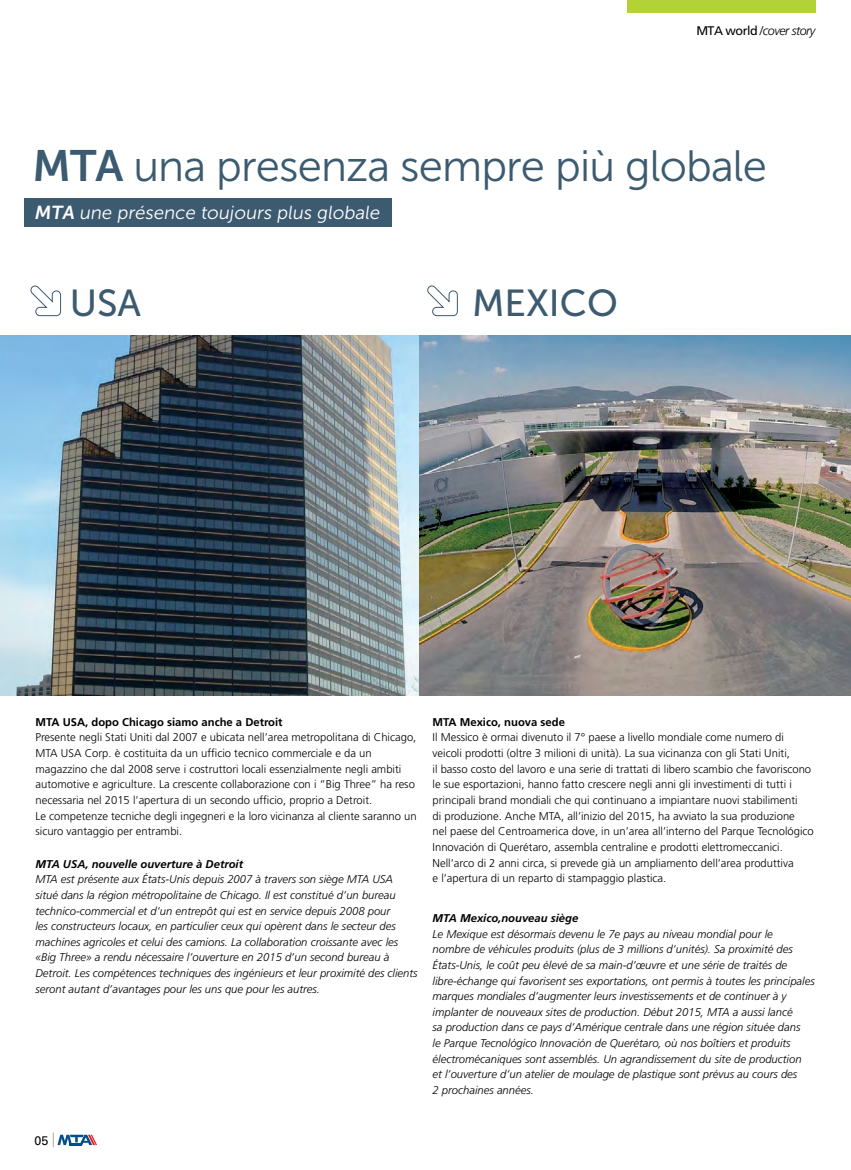
<style>
.page{position:relative;width:851px;height:1170px;background:#fff}
.page>*{position:absolute;margin:0;border:0;box-sizing:border-box;transform-origin:0 0}
.t1{font:43.75px "Museo JH Sans 300";letter-spacing:-.02em;color:#3c5a70}
.t2{font:37.5px "Museo JH Sans 500";color:#3c5a70}
.t3{font:18.75px "Museo JH Sans 300";color:#fff}
.t4{font:italic 300 12.5px "Frutiger";letter-spacing:-.04em;color:#000}
.t5{font:12.5px "Univers LT Std";color:#000}
.t6{font:italic 300 11.25px/15.6px "Frutiger";color:#000}
.t7{font:300 11.25px/15.6px "Frutiger";color:#000}
.t8{font:700 11.25px "Frutiger";color:#000}
.t9{font:italic 700 11.25px "Frutiger";color:#000}
.s1{font-weight:400;font-style:normal}
.s2{font-family:"Museo JH Sans 700"}
</style>
<div class="page">
<div style="left:626px;top:0;width:189px;height:13px;background:#b3d235"></div>
<div style="left:24px;top:198px;width:368px;height:28px;background:#3c5a70"></div>
<svg style="left:30px;top:285px;width:31px;height:31px"></svg>
<svg style="left:427px;top:285px;width:31px;height:31px"></svg>
<img style="left:0;top:335px;width:850px;height:360px">
<svg style="left:53px;top:1132px;width:44px;height:14px"></svg>
<p class="t4" style="left:696px;top:24px;width:121px"><span class="s1">MTA world</span> /cover story</p>
<h1 class="t1" style="left:32px;top:142px;width:736px"><span class="s2">MTA</span> una presenza sempre più globale</h1>
<h3 class="t3" style="left:34px;top:203px;width:349px"><span class="s2">MTA</span> une présence toujours plus globale</h3>
<h2 class="t2" style="left:70px;top:282px;width:73px">USA</h2>
<h2 class="t2" style="left:472px;top:283px;width:147px">MEXICO</h2>
<p class="t8" style="left:35px;top:715px;width:249px">MTA USA, dopo Chicago siamo anche a Detroit</p>
<p class="t7" style="left:35px;top:729px;width:383px">Presente negli Stati Uniti dal 2007 e ubicata nell’area metropolitana di Chicago, MTA USA Corp. è costituita da un ufficio tecnico commerciale e da un magazzino che dal 2008 serve i costruttori locali essenzialmente negli ambiti automotive e agriculture. La crescente collaborazione con i “Big Three” ha reso necessaria nel 2015 l’apertura di un secondo ufficio, proprio a Detroit.<br>Le competenze tecniche degli ingegneri e la loro vicinanza al cliente saranno un sicuro vantaggio per entrambi.</p>
<p class="t9" style="left:35px;top:857px;width:209px">MTA USA, nouvelle ouverture à Detroit</p>
<p class="t6" style="left:35px;top:871px;width:383px">MTA est présente aux États-Unis depuis 2007 à travers son siège MTA USA situé dans la région métropolitaine de Chicago. Il est constitué d’un bureau technico-commercial et d’un entrepôt qui est en service depuis 2008 pour<br>les constructeurs locaux, en particulier ceux qui opèrent dans le secteur des machines agricoles et celui des camions. La collaboration croissante avec les «Big Three» a rendu nécessaire l’ouverture en 2015 d’un second bureau à Detroit. Les compétences techniques des ingénieurs et leur proximité des clients seront autant d’avantages pour les uns que pour les autres.</p>
<p class="t8" style="left:432px;top:715px;width:134px">MTA Mexico, nuova sede</p>
<p class="t7" style="left:432px;top:729px;width:382px">Il Messico è ormai divenuto il 7° paese a livello mondiale come numero di veicoli prodotti (oltre 3 milioni di unità). La sua vicinanza con gli Stati Uniti,<br>il basso costo del lavoro e una serie di trattati di libero scambio che favoriscono le sue esportazioni, hanno fatto crescere negli anni gli investimenti di tutti i principali brand mondiali che qui continuano a impiantare nuovi stabilimenti<br>di produzione. Anche MTA, all’inizio del 2015, ha avviato la sua produzione<br>nel paese del Centroamerica dove, in un’area all’interno del Parque Tecnológico Innovación di Querétaro, assembla centraline e prodotti elettromeccanici.<br>Nell’arco di 2 anni circa, si prevede già un ampliamento dell’area produttiva<br>e l’apertura di un reparto di stampaggio plastica.</p>
<p class="t9" style="left:432px;top:911px;width:147px">MTA Mexico,nouveau siège</p>
<p class="t6" style="left:432px;top:925px;width:383px">Le Mexique est désormais devenu le 7e pays au niveau mondial pour le<br>nombre de véhicules produits (plus de 3 millions d’unités). Sa proximité des États-Unis, le coût peu élevé de sa main-d’œuvre et une série de traités de libre-échange qui favorisent ses exportations, ont permis à toutes les principales marques mondiales d’augmenter leurs investissements et de continuer à y implanter de nouveaux sites de production. Début 2015, MTA a aussi lancé<br>sa production dans ce pays d’Amérique centrale dans une région située dans<br>le Parque Tecnológico Innovación de Querétaro, où nos boîtiers et produits électromécaniques sont assemblés. Un agrandissement du site de production<br>et l’ouverture d’un atelier de moulage de plastique sont prévus au cours des<br>2 prochaines années.</p>
<p class="t5" style="left:35px;top:1132px;width:15px">05</p>
</div>
